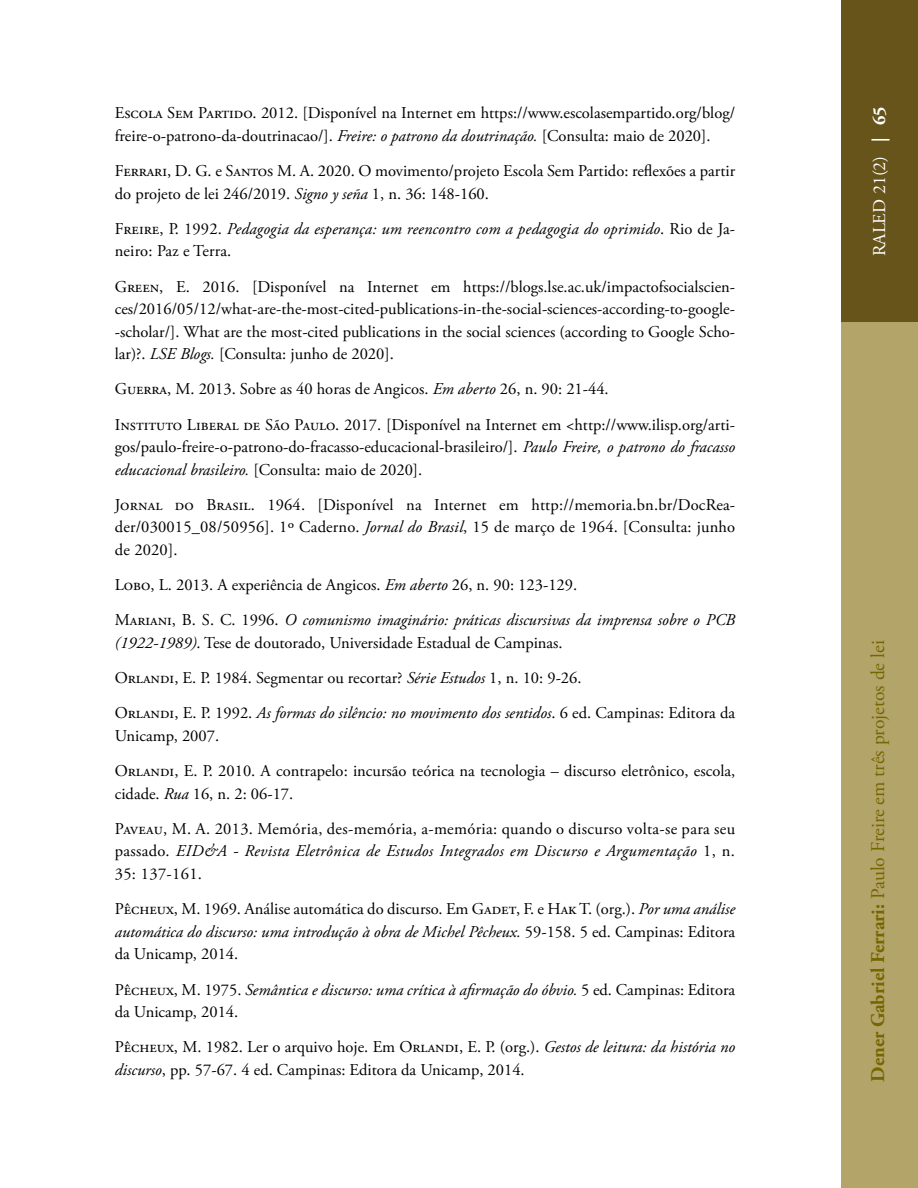
<style>
.page{position:relative;width:918px;height:1188px;background:#fff}
.page>*{position:absolute;margin:0;border:0;box-sizing:border-box;transform-origin:0 0}
.t1{font:19.5px "Adobe Garamond Pro";color:#746600}
.t2{font:18px "Adobe Garamond Pro";color:#fff}
.t3{font:16.5px/22.5px "Adobe Garamond Pro";color:#000}
.t4{font:italic 16.5px/22.5px "Adobe Garamond Pro";letter-spacing:.01em;color:#000}
.s1{font-style:italic}
.s2{font-style:normal}
.s3{font-weight:700}
</style>
<div class="page">
<div style="left:841px;top:0;width:77px;height:1188px;background:#b3a46a"></div>
<div style="left:841px;top:0;width:77px;height:322px;background:#67541a"></div>
<p class="t3" style="left:115px;top:102px;width:622px">Escola Sem Partido. 2012. [Disponível na Internet em https://www.escolasempartido.org/blog/ freire-o-patrono-da-doutrinacao/]. <span class="s1">Freire: o patrono da doutrinação.</span> [Consulta: maio de 2020].</p>
<p class="t3" style="left:115px;top:160px;width:622px">Ferrari, D. G. e Santos M. A. 2020. O movimento/projeto Escola Sem Partido: reflexões a partir do projeto de lei 246/2019. <span class="s1">Signo y seña</span> 1, n. 36: 148-160.</p>
<p class="t4" style="left:115px;top:218px;width:622px"><span class="s2">Freire, P. 1992.</span> Pedagogia da esperança: um reencontro com a pedagogia do oprimido<span class="s2">. Rio de Ja&shy;neiro: Paz e Terra.</span></p>
<p class="t3" style="left:115px;top:276px;width:622px;text-align:justify">Green, E. 2016. [Disponível na Internet em https://blogs.lse.ac.uk/impactofsocialscien&shy;ces/2016/05/12/what-are-the-most-cited-publications-in-the-social-sciences-according-to-google--scholar/]. What are the most-cited publications in the social sciences (according to Google Scho&shy;lar)?. <span class="s1">LSE Blogs.</span> [Consulta: junho de 2020].</p>
<p class="t3" style="left:115px;top:372px;width:622px;line-height:35.2px">Guerra, M. 2013. Sobre as 40 horas de Angicos. <span class="s1">Em aberto</span> 26, n. 90: 21-44.<br>Instituto Liberal de São Paulo. 2017. [Disponível na Internet em &lt;http://www.ilisp.org/arti-</p>
<p class="t3" style="left:115px;top:436px;width:622px">gos/paulo-freire-o-patrono-do-fracasso-educacional-brasileiro/]. <span class="s1">Paulo Freire, o patrono do fracasso educacional brasileiro.</span> [Consulta: maio de 2020].</p>
<p class="t3" style="left:115px;top:494px;width:622px;text-align:justify">Jornal do Brasil. 1964. [Disponível na Internet em http://memoria.bn.br/DocRea&shy;der/030015_08/50956]. 1º Caderno. <span class="s1">Jornal do Brasil</span>, 15 de março de 1964. [Consulta: junho de 2020].</p>
<p class="t3" style="left:115px;top:568px;width:622px;line-height:35.2px">Lobo, L. 2013. A experiência de Angicos. <span class="s1">Em aberto</span> 26, n. 90: 123-129.<br>Mariani, B. S. C. 1996. <span class="s1">O comunismo imaginário: práticas discursivas da imprensa sobre o PCB</span></p>
<p class="t3" style="left:115px;top:626px;width:622px;line-height:35.2px"><span class="s1">(1922-1989)</span>. Tese de doutorado, Universidade Estadual de Campinas.<br>Orlandi, E. P. 1984. Segmentar ou recortar? <span class="s1">Série Estudos</span> 1, n. 10: 9-26.<br>Orlandi, E. P. 1992. <span class="s1">As formas do silêncio: no movimento dos sentidos</span>. 6 ed. Campinas: Editora da</p>
<p class="t3" style="left:115px;top:719px;width:622px;line-height:35.2px">Unicamp, 2007.<br>Orlandi, E. P. 2010. A contrapelo: incursão teórica na tecnologia – discurso eletrônico, escola,</p>
<p class="t3" style="left:115px;top:776px;width:622px;line-height:35.2px">cidade. <span class="s1">Rua</span> 16, n. 2: 06-17.<br>Paveau, M. A. 2013. Memória, des-memória, a-memória: quando o discurso volta-se para seu</p>
<p class="t4" style="left:115px;top:840px;width:622px"><span class="s2">passado.</span> EID&amp;A - Revista Eletrônica de Estudos Integrados em Discurso e Argumentação <span class="s2">1, n.<br>35: 137-161.</span></p>
<p class="t3" style="left:115px;top:898px;width:622px;text-align:justify">Pêcheux, M. 1969. Análise automática do discurso. Em Gadet, F. e Hak T. (org.). <span class="s1">Por uma análise automática do discurso: uma introdução à obra de Michel Pêcheux.</span> 59-158. 5 ed. Campinas: Editora da Unicamp, 2014.</p>
<p class="t3" style="left:115px;top:979px;width:622px">Pêcheux, M. 1975. <span class="s1">Semântica e discurso: uma crítica à afirmação do óbvio.</span> 5 ed. Campinas: Editora da Unicamp, 2014.</p>
<p class="t3" style="left:115px;top:1036px;width:622px">Pêcheux, M. 1982. Ler o arquivo hoje. Em Orlandi, E. P. (org.). <span class="s1">Gestos de leitura: da história no discurso</span>, pp. 57-67. 4 ed. Campinas: Editora da Unicamp, 2014.</p>
<p class="t2" style="left:869px;top:256px;width:151px;rotate:-90deg">RALED 21(2) <span class="s3">| 65</span></p>
<p class="t1" style="left:866px;top:1082px;width:443px;rotate:-90deg"><span class="s3">Dener Gabriel Ferrari:</span> Paulo Freire em três projetos de lei</p>
</div>
